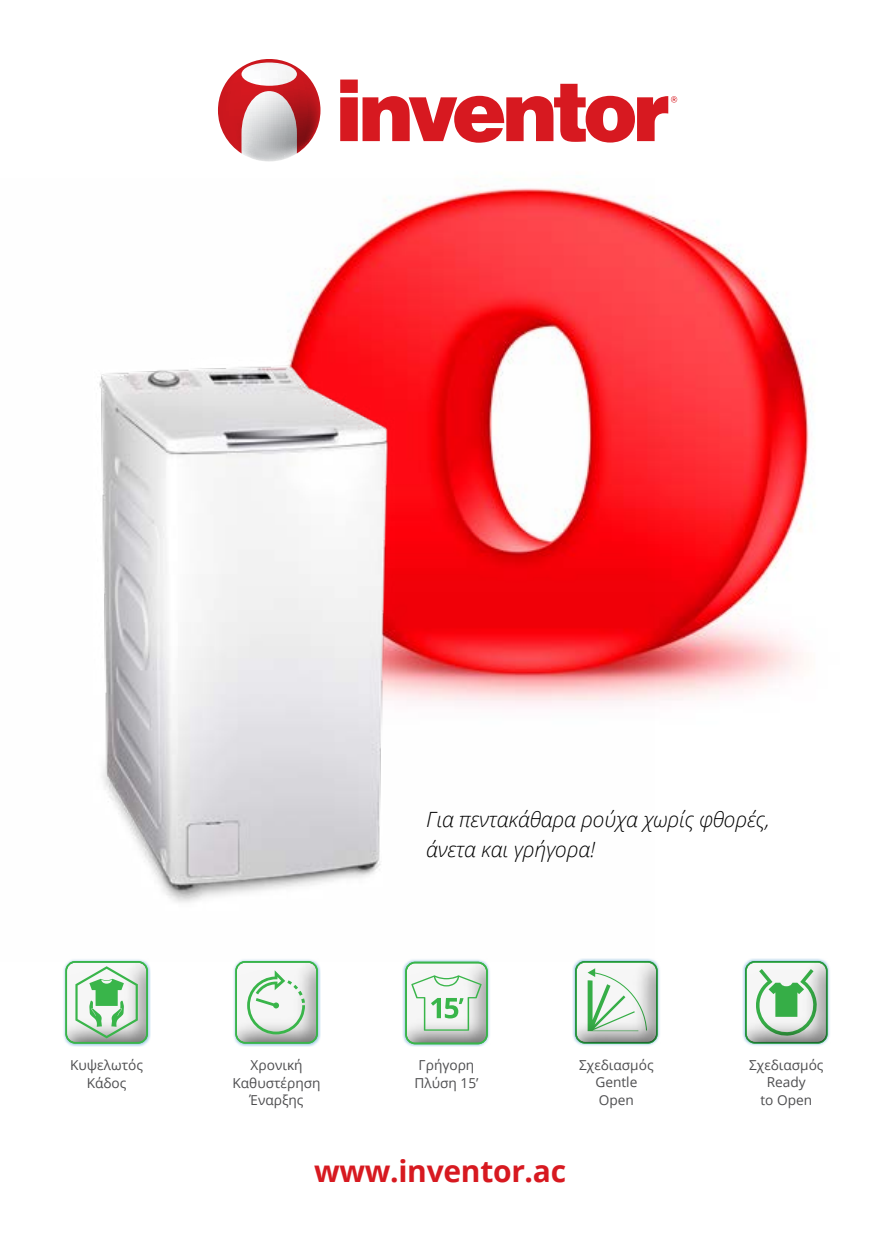
<style>
.page{position:relative;width:893px;height:1234px;background:#fff}
.page>*{position:absolute;margin:0;border:0;box-sizing:border-box;transform-origin:0 0}
.t1{font:700 30px "Open Sans";letter-spacing:-.01em;color:#d71920}
.t2{font:italic 300 21px/30px "Open Sans";color:#000}
.t3{font:13.65px/17.5px "Open Sans";color:#4d4d4f;text-align:center}
</style>
<div class="page">
<svg style="left:340px;top:79px;width:337px;height:45px"></svg>
<svg style="left:218px;top:59px;width:102px;height:65px"></svg>
<div style="left:572px;top:957px;width:88px;height:89px;background:#0072bc;opacity:.38"></div>
<div style="left:562px;top:950px;width:108px;height:93px;background:#000;opacity:.59"></div>
<svg style="left:575px;top:960px;width:83px;height:83px"></svg>
<div style="left:402px;top:958px;width:88px;height:88px;background:#0072bc;opacity:.38"></div>
<div style="left:392px;top:951px;width:108px;height:93px;background:#000;opacity:.59"></div>
<svg style="left:405px;top:961px;width:83px;height:83px"></svg>
<img style="left:220px;top:124px;width:595px;height:578px">
<img style="left:99px;top:178px;width:555px;height:782px">
<div style="left:62px;top:958px;width:89px;height:88px;background:#0072bc;opacity:.38"></div>
<div style="left:52px;top:951px;width:108px;height:93px;background:#000;opacity:.59"></div>
<svg style="left:65px;top:960px;width:83px;height:83px"></svg>
<div style="left:232px;top:958px;width:88px;height:88px;background:#0072bc;opacity:.38"></div>
<div style="left:222px;top:951px;width:108px;height:93px;background:#000;opacity:.59"></div>
<svg style="left:235px;top:960px;width:83px;height:83px"></svg>
<div style="left:742px;top:957px;width:88px;height:89px;background:#0072bc;opacity:.38"></div>
<div style="left:732px;top:950px;width:108px;height:93px;background:#000;opacity:.59"></div>
<svg style="left:745px;top:960px;width:83px;height:83px"></svg>
<h2 class="t2" style="left:426px;top:803px;width:345px">Για πεντακάθαρα ρούχα χωρίς φθορές, άνετα και γρήγορα!</h2>
<p class="t3" style="left:70px;top:1056px;width:74px">Κυψελωτός<br>Κάδος</p>
<p class="t3" style="left:233px;top:1056px;width:90px">Χρονική<br>Καθυστέρηση<br>Έναρξης</p>
<p class="t3" style="left:749px;top:1055px;width:76px">Σχεδιασμός<br>Ready<br>to Open</p>
<p class="t3" style="left:579px;top:1055px;width:76px">Σχεδιασμός<br>Gentle<br>Open</p>
<p class="t3" style="left:414px;top:1056px;width:65px">Γρήγορη<br>Πλύση 15’</p>
<h1 class="t1" style="left:314px;top:1149px;width:254px">www.inventor.ac</h1>
</div>
